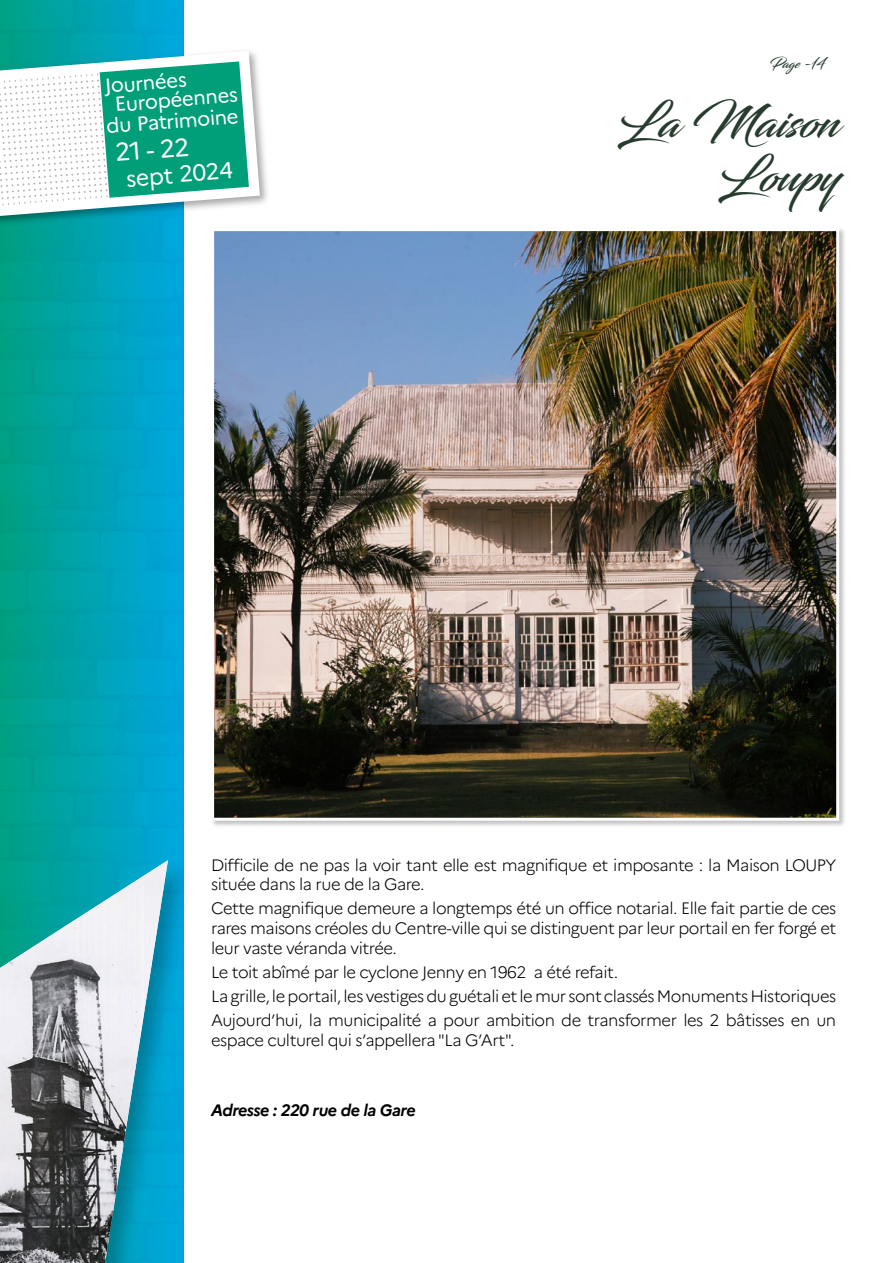
<style>
.page{position:relative;width:893px;height:1263px;background:#fff}
.page>*{position:absolute;margin:0;border:0;box-sizing:border-box;transform-origin:0 0}
.t1{font:45px/54px "Blacksword";color:#273c2f;text-align:right}
.t2{font:25.35px "Marianne";color:#fff}
.t3{font:23.1px "Marianne";color:#fff}
.t4{font:20.25px/18.9px "Marianne";color:#fff}
.t5{font:300 16.5px/19.8px "Marianne";letter-spacing:-.03em;color:#000}
.t6{font:italic 700 16.5px "Marianne";letter-spacing:-.035em;color:#000}
.t7{font:13.5px "Blacksword";color:#273c2f}
</style>
<div class="page">
<svg style="left:0;top:0;width:184px;height:848px;background:#00a2b0"></svg>
<img style="left:0;top:848px;width:184px;height:415px">
<img style="left:0;top:860px;width:168px;height:403px">
<img style="left:0;top:47px;width:268px;height:184px">
<svg style="left:0;top:51px;width:260px;height:167px"></svg>
<div style="left:210px;top:227px;width:636px;height:601px;background:#000;opacity:.25"></div>
<img style="left:215px;top:232px;width:620px;height:585px">
<div style="left:211px;top:228px;width:628px;height:593px;border:3px solid #fff"></div>
<p class="t4" style="left:113px;top:74px;width:125px;text-indent:-9px;rotate:-4deg">Journées<br>Européennes</p>
<p class="t4" style="left:106px;top:115px;width:134px;rotate:-4deg">du Patrimoine</p>
<h2 class="t2" style="left:114px;top:132px;width:76px;rotate:-4deg">21 - 22</h2>
<h3 class="t3" style="left:125px;top:160px;width:108px;rotate:-4deg">sept 2024</h3>
<p class="t7" style="left:770px;top:55px;width:57px">Page -14</p>
<h1 class="t1" style="left:617px;top:94px;width:224px">La Maison<br>Loupy</h1>
<p class="t5" style="left:211px;top:853px;width:627px">Difficile de ne pas la voir tant elle est magnifique et imposante : la Maison LOUPY située dans la rue de la Gare.</p>
<p class="t5" style="left:211px;top:897px;width:627px;text-align:justify">Cette magnifique demeure a longtemps été un office notarial. Elle fait partie de ces rares maisons créoles du Centre-ville qui se distinguent par leur portail en fer forgé et leur vaste véranda vitrée.</p>
<p class="t5" style="left:211px;top:959px;width:627px;line-height:24px">Le toit abîmé par le cyclone Jenny en 1962 a été refait.<br>La grille, le portail, les vestiges du guétali et le mur sont classés Monuments Historiques<br>Aujourd’hui, la municipalité a pour ambition de transformer les 2 bâtisses en un</p>
<p class="t5" style="left:211px;top:1029px;width:305px">espace culturel qui s’appellera "La G’Art".</p>
<p class="t6" style="left:211px;top:1097px;width:206px">Adresse : 220 rue de la Gare</p>
</div>
